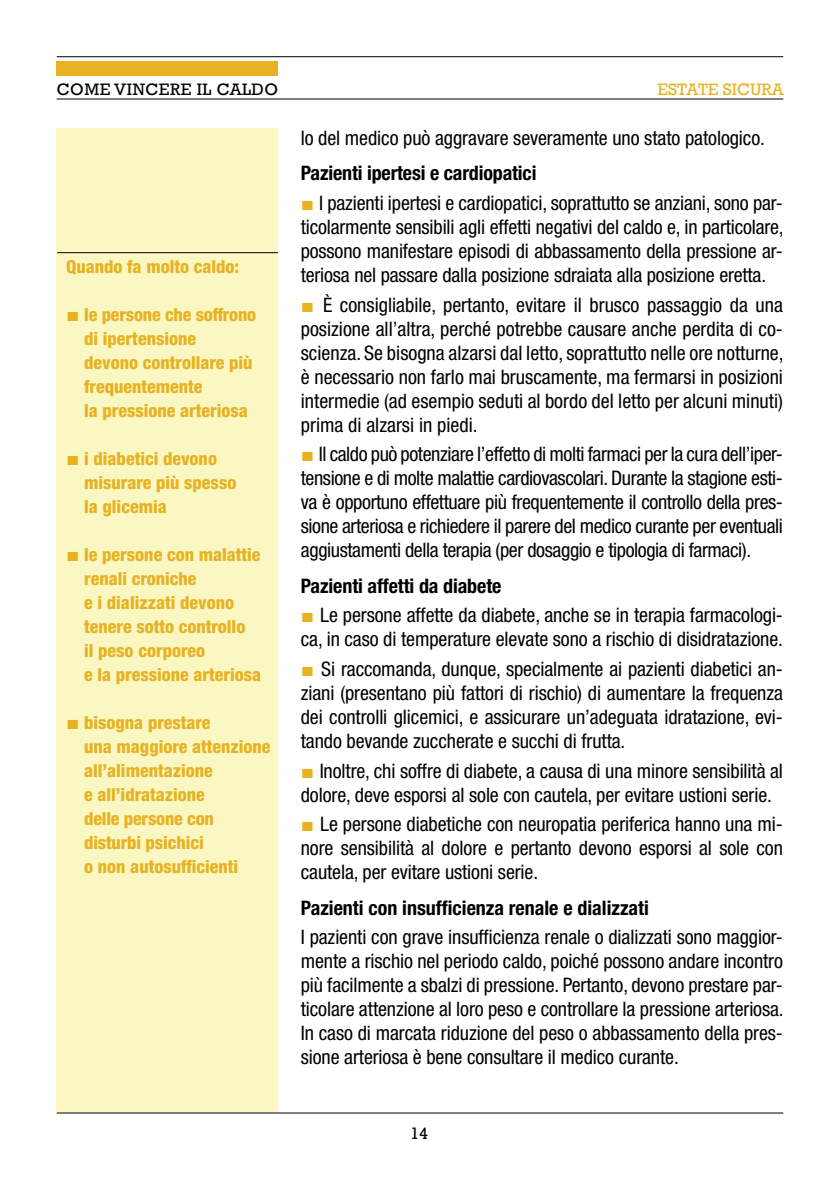
<style>
.page{position:relative;width:840px;height:1191px;background:#fff}
.page>*{position:absolute;margin:0;border:0;box-sizing:border-box;transform-origin:0 0}
.t1{font:condensed 20px/24px "Helvetica Neue";letter-spacing:-.005em;color:#000;text-align:justify}
.t2{font:700 condensed 20px "Helvetica Neue";letter-spacing:-.005em;color:#000}
.t3{font:800 condensed 18px/24px "Helvetica Neue";color:#e7b222}
.t4{font:17px "Rockwell";letter-spacing:.03em;color:#000}
.t5{font:17px "Rockwell";color:#e7b222}
.s1{font-family:"Times New Roman";font-weight:400;font-stretch:normal;font-size:20px}
.s2{font-family:"Times New Roman";font-stretch:normal;color:#e7b222}
</style>
<div class="page">
<div style="left:57px;top:129px;width:221px;height:984px;background:#fbf7c2"></div>
<hr style="left:57px;top:56px;width:725px;height:1px;background:#000">
<hr style="left:57px;top:99px;width:725px;height:1px;background:#000">
<div style="left:57px;top:62px;width:221px;height:14px;background:#e7b222"></div>
<hr style="left:57px;top:1112px;width:725px;height:1px;background:#000">
<hr style="left:57px;top:252px;width:221px;height:1px;background:#000">
<p class="t4" style="left:57px;top:79px;width:223px">COME VINCERE IL CALDO</p>
<p class="t5" style="left:657px;top:79px;width:128px">ESTATE SICURA</p>
<p class="t3" style="left:66px;top:254px;width:174px">Quando fa molto caldo:</p>
<p class="t3" style="left:84px;top:302px;width:173px;text-indent:-18px"><span class="s1">■</span> le persone che soffrono di ipertensione<br>devono controllare più frequentemente<br>la pressione arteriosa</p>
<p class="t3" style="left:84px;top:446px;width:153px;text-indent:-18px"><span class="s1">■</span> i diabetici devono misurare più spesso la glicemia</p>
<p class="t3" style="left:84px;top:542px;width:178px;text-indent:-18px"><span class="s1">■</span> le persone con malattie renali croniche<br>e i dializzati devono tenere sotto controllo<br>il peso corporeo<br>e la pressione arteriosa</p>
<p class="t3" style="left:84px;top:710px;width:188px;text-indent:-18px"><span class="s1">■</span> bisogna prestare<br>una maggiore attenzione all’alimentazione<br>e all’idratazione<br>delle persone con disturbi psichici<br>o non autosufficienti</p>
<p class="t1" style="left:300px;top:126px;width:465px">lo del medico può aggravare severamente uno stato patologico.</p>
<p class="t2" style="left:300px;top:161px;width:237px">Pazienti ipertesi e cardiopatici</p>
<p class="t1" style="left:300px;top:191px;width:484px"><span class="s2">■</span> I pazienti ipertesi e cardiopatici, soprattutto se anziani, sono par&shy;ticolarmente sensibili agli effetti negativi del caldo e, in particolare, possono manifestare episodi di abbassamento della pressione ar&shy;teriosa nel passare dalla posizione sdraiata alla posizione eretta.</p>
<p class="t1" style="left:300px;top:292px;width:484px"><span class="s2">■</span> È consigliabile, pertanto, evitare il brusco passaggio da una posizione all’altra, perché potrebbe causare anche perdita di co&shy;scienza. Se bisogna alzarsi dal letto, soprattutto nelle ore notturne, è necessario non farlo mai bruscamente, ma fermarsi in posizioni intermedie (ad esempio seduti al bordo del letto per alcuni minuti) prima di alzarsi in piedi.</p>
<p class="t1" style="left:300px;top:442px;width:483px"><span class="s2">■</span> Il caldo può potenziare l’effetto di molti farmaci per la cura dell’iper&shy;tensione e di molte malattie cardiovascolari. Durante la stagione esti&shy;va è opportuno effettuare più frequentemente il controllo della pres&shy;sione arteriosa e richiedere il parere del medico curante per eventuali aggiustamenti della terapia (per dosaggio e tipologia di farmaci).</p>
<p class="t2" style="left:300px;top:573px;width:202px">Pazienti affetti da diabete</p>
<p class="t1" style="left:300px;top:603px;width:483px"><span class="s2">■</span> Le persone affette da diabete, anche se in terapia farmacologi&shy;ca, in caso di temperature elevate sono a rischio di disidratazione.</p>
<p class="t1" style="left:300px;top:657px;width:483px"><span class="s2">■</span> Si raccomanda, dunque, specialmente ai pazienti diabetici an&shy;ziani (presentano più fattori di rischio) di aumentare la frequenza dei controlli glicemici, e assicurare un’adeguata idratazione, evi&shy;tando bevande zuccherate e succhi di frutta.</p>
<p class="t1" style="left:300px;top:758px;width:483px"><span class="s2">■</span> Inoltre, chi soffre di diabete, a causa di una minore sensibilità al dolore, deve esporsi al sole con cautela, per evitare ustioni serie.</p>
<p class="t1" style="left:300px;top:812px;width:483px"><span class="s2">■</span> Le persone diabetiche con neuropatia periferica hanno una mi&shy;nore sensibilità al dolore e pertanto devono esporsi al sole con cautela, per evitare ustioni serie.</p>
<p class="t2" style="left:300px;top:895px;width:349px">Pazienti con insufficienza renale e dializzati</p>
<p class="t1" style="left:300px;top:925px;width:484px">I pazienti con grave insufficienza renale o dializzati sono maggior&shy;mente a rischio nel periodo caldo, poiché possono andare incontro più facilmente a sbalzi di pressione. Pertanto, devono prestare par&shy;ticolare attenzione al loro peso e controllare la pressione arteriosa.<br>In caso di marcata riduzione del peso o abbassamento della pres&shy;sione arteriosa è bene consultare il medico curante.</p>
<p class="t4" style="left:410px;top:1123px;width:20px">14</p>
</div>
